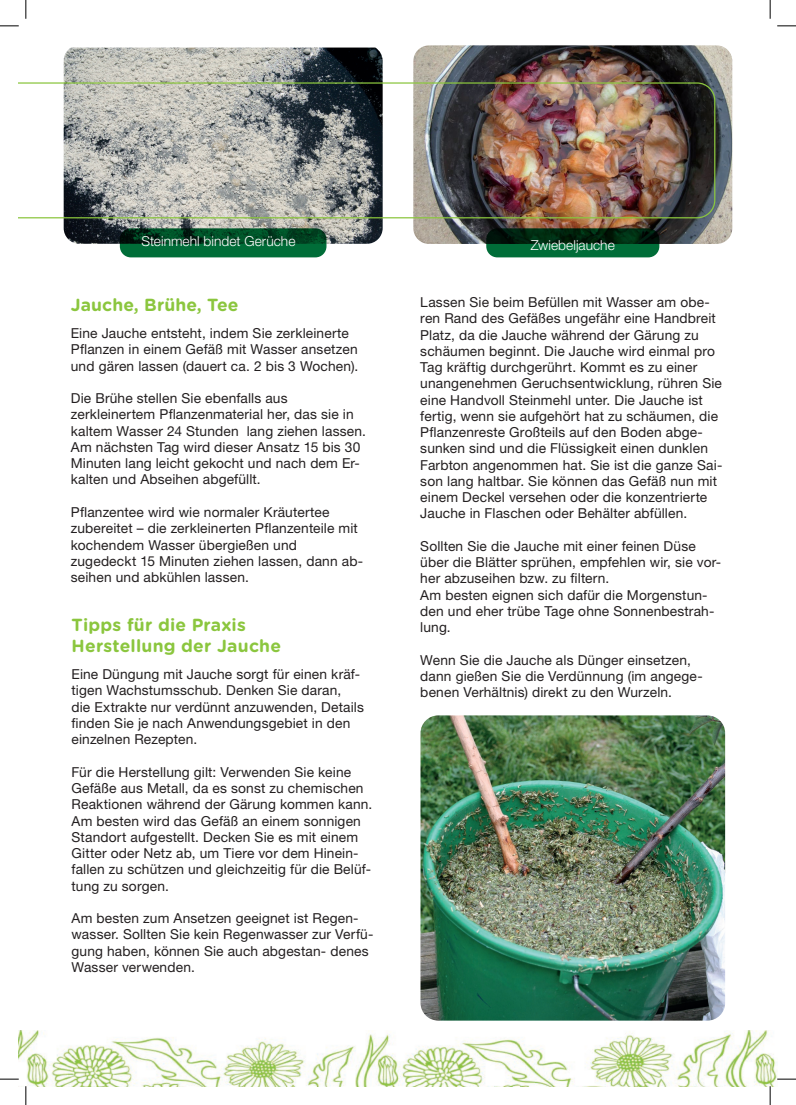
<style>
.page{position:relative;width:796px;height:1105px;background:#fff}
.page>*{position:absolute;margin:0;border:0;box-sizing:border-box;transform-origin:0 0}
._03_Headline_hellgrü{font:700 17.5px/21px "Gotham Rounded";letter-spacing:.01em;color:#8bc63e}
._01_Fliesstext{font:700 17.5px "Gotham Rounded";letter-spacing:.005em;color:#8bc63e}
._03_Headline_hellgrü-2{font:13.75px/16.2px "Helvetica Neue LT Pro";letter-spacing:.01em;color:#231f20}
._01_Fliesstext-2{font:13.75px/16.2px "Helvetica Neue LT Pro";letter-spacing:.01em;color:#231f20}
._01_Fliesstext-3{font:300 13.75px "Helvetica Neue LT Pro";letter-spacing:.005em;color:#fff}
</style>
<div class="page">
<img style="left:64px;top:48px;width:319px;height:196px">
<img style="left:413px;top:45px;width:319px;height:199px">
<img style="left:420px;top:715px;width:305px;height:305px">
<img style="left:19px;top:82px;width:696px;height:136px">
<svg style="left:120px;top:228px;width:206px;height:29px;background:#01552c"></svg>
<svg style="left:486px;top:228px;width:173px;height:29px;background:#014320"></svg>
<img style="left:19px;top:1030px;width:758px;height:55px">
<svg style="left:0;top:25px;width:19px;height:2px"></svg>
<svg style="left:777px;top:25px;width:19px;height:2px"></svg>
<svg style="left:0;top:1078px;width:19px;height:1px"></svg>
<svg style="left:777px;top:1078px;width:19px;height:1px"></svg>
<svg style="left:25px;top:0;width:2px;height:19px"></svg>
<svg style="left:25px;top:1086px;width:2px;height:18px"></svg>
<svg style="left:769px;top:0;width:2px;height:19px"></svg>
<svg style="left:769px;top:1085px;width:2px;height:19px"></svg>
<p class="_01_Fliesstext-3" style="left:141px;top:232px;width:156px">Steinmehl bindet Gerüche</p>
<p class="_01_Fliesstext-3" style="left:531px;top:236px;width:86px">Zwiebeljauche</p>
<p class="_01_Fliesstext" style="left:71px;top:292px;width:169px">Jauche, Brühe, Tee</p>
<p class="_01_Fliesstext-2" style="left:71px;top:325px;width:289px">Eine Jauche entsteht, indem Sie zerkleinerte<br>Pflanzen in einem Gefäß mit Wasser ansetzen und gären lassen (dauert ca. 2 bis 3 Wochen).</p>
<p class="_01_Fliesstext-2" style="left:71px;top:390px;width:297px">Die Brühe stellen Sie ebenfalls aus zerkleinertem Pflanzenmaterial her, das sie in kaltem Wasser 24 Stunden lang ziehen lassen.</p>
<p class="_01_Fliesstext-2" style="left:71px;top:438px;width:291px;text-align:justify">Am nächsten Tag wird dieser Ansatz 15 bis 30<br>Minuten lang leicht gekocht und nach dem Er&shy;kalten und Abseihen abgefüllt.</p>
<p class="_01_Fliesstext-2" style="left:71px;top:503px;width:294px">Pflanzentee wird wie normaler Kräutertee zubereitet – die zerkleinerten Pflanzenteile mit kochendem Wasser übergießen und zugedeckt 15 Minuten ziehen lassen, dann ab&shy;seihen und abkühlen lassen.</p>
<p class="_03_Headline_hellgrü" style="left:72px;top:613px;width:211px">Tipps für die Praxis<br>Herstellung der Jauche</p>
<p class="_03_Headline_hellgrü-2" style="left:72px;top:665px;width:294px">Eine Düngung mit Jauche sorgt für einen kräf&shy;tigen Wachstumsschub. Denken Sie daran,<br>die Extrakte nur verdünnt anzuwenden, Details finden Sie je nach Anwendungsgebiet in den einzelnen Rezepten.</p>
<p class="_03_Headline_hellgrü-2" style="left:72px;top:763px;width:302px">Für die Herstellung gilt: Verwenden Sie keine Gefäße aus Metall, da es sonst zu chemischen Reaktionen während der Gärung kommen kann.<br>Am besten wird das Gefäß an einem sonnigen Standort aufgestellt. Decken Sie es mit einem Gitter oder Netz ab, um Tiere vor dem Hinein&shy;fallen zu schützen und gleichzeitig für die Belüf&shy;tung zu sorgen.</p>
<p class="_03_Headline_hellgrü-2" style="left:72px;top:909px;width:303px">Am besten zum Ansetzen geeignet ist Regen&shy;wasser. Sollten Sie kein Regenwasser zur Verfü&shy;gung haben, können Sie auch abgestan- denes Wasser verwenden.</p>
<p class="_03_Headline_hellgrü-2" style="left:420px;top:294px;width:303px">Lassen Sie beim Befüllen mit Wasser am obe&shy;ren Rand des Gefäßes ungefähr eine Handbreit Platz, da die Jauche während der Gärung zu schäumen beginnt. Die Jauche wird einmal pro Tag kräftig durchgerührt. Kommt es zu einer unangenehmen Geruchsentwicklung, rühren Sie eine Handvoll Steinmehl unter. Die Jauche ist fertig, wenn sie aufgehört hat zu schäumen, die Pflanzenreste Großteils auf den Boden abge&shy;sunken sind und die Flüssigkeit einen dunklen Farbton angenommen hat. Sie ist die ganze Sai&shy;son lang haltbar. Sie können das Gefäß nun mit einem Deckel versehen oder die konzentrierte Jauche in Flaschen oder Behälter abfüllen.</p>
<p class="_03_Headline_hellgrü-2" style="left:420px;top:537px;width:302px">Sollten Sie die Jauche mit einer feinen Düse über die Blätter sprühen, empfehlen wir, sie vor&shy;her abzuseihen bzw. zu filtern.<br>Am besten eignen sich dafür die Morgenstun&shy;den und eher trübe Tage ohne Sonnenbestrah&shy;lung.</p>
<p class="_03_Headline_hellgrü-2" style="left:420px;top:651px;width:284px">Wenn Sie die Jauche als Dünger einsetzen, dann gießen Sie die Verdünnung (im angege&shy;benen Verhältnis) direkt zu den Wurzeln.</p>
</div>
